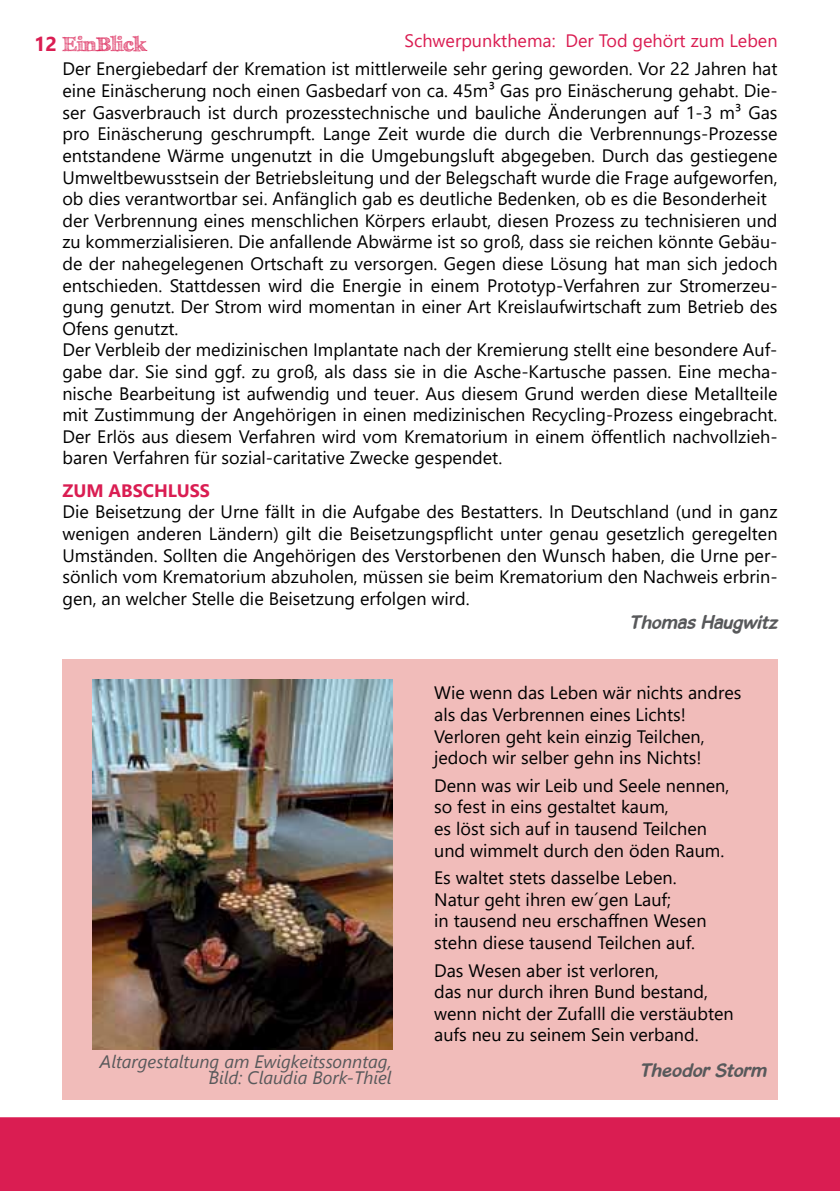
<style>
.page{position:relative;width:840px;height:1191px;background:#fff}
.page>*{position:absolute;margin:0;border:0;box-sizing:border-box;transform-origin:0 0}
.t1{font:italic 700 20px "Gosmick Sans";color:#58595b}
.t2{font:700 20px "FFF Tusj";color:#da1d52}
.t3{font:18px/21.6px "Segoe UI";color:#000}
.t4{font:italic 18px/16px "Segoe UI";color:#58595b;text-align:right}
.t5{font:18px "Segoe UI";color:#da1d52}
.t6{font:700 18px "Segoe UI";color:#da1d52}
.s1{font-family:"Segoe UI"}
</style>
<div class="page">
<div style="left:62px;top:659px;width:715px;height:441px;background:#f1bcba"></div>
<div style="left:0;top:1117px;width:839px;height:74px;background:#da1d52"></div>
<img style="left:92px;top:679px;width:300px;height:370px">
<p class="t2" style="left:34px;top:32px;width:113px"><span class="s1">12</span> EinBlick</p>
<p class="t5" style="left:404px;top:24px;width:374px">Schwerpunkthema: Der Tod gehört zum Leben</p>
<p class="t3" style="left:62px;top:57px;width:716px">Der Energiebedarf der Kremation ist mittlerweile sehr gering geworden. Vor 22 Jahren hat eine Einäscherung noch einen Gasbedarf von ca. 45m³ Gas pro Einäscherung gehabt. Die&shy;ser Gasverbrauch ist durch prozesstechnische und bauliche Änderungen auf 1-3 m³ Gas pro Einäscherung geschrumpft. Lange Zeit wurde die durch die Verbrennungs-Prozesse entstandene Wärme ungenutzt in die Umgebungsluft abgegeben. Durch das gestiegene Umweltbewusstsein der Betriebsleitung und der Belegschaft wurde die Frage aufgeworfen, ob dies verantwortbar sei. Anfänglich gab es deutliche Bedenken, ob es die Besonderheit der Verbrennung eines menschlichen Körpers erlaubt, diesen Prozess zu technisieren und zu kommerzialisieren. Die anfallende Abwärme ist so groß, dass sie reichen könnte Gebäu&shy;de der nahegelegenen Ortschaft zu versorgen. Gegen diese Lösung hat man sich jedoch entschieden. Stattdessen wird die Energie in einem Prototyp-Verfahren zur Stromerzeu&shy;gung genutzt. Der Strom wird momentan in einer Art Kreislaufwirtschaft zum Betrieb des Ofens genutzt.<br>Der Verbleib der medizinischen Implantate nach der Kremierung stellt eine besondere Auf&shy;gabe dar. Sie sind ggf. zu groß, als dass sie in die Asche-Kartusche passen. Eine mecha&shy;nische Bearbeitung ist aufwendig und teuer. Aus diesem Grund werden diese Metallteile mit Zustimmung der Angehörigen in einen medizinischen Recycling-Prozess eingebracht.<br>Der Erlös aus diesem Verfahren wird vom Krematorium in einem öffentlich nachvollzieh&shy;baren Verfahren für sozial-caritative Zwecke gespendet.</p>
<p class="t6" style="left:62px;top:473px;width:149px">ZUM ABSCHLUSS</p>
<p class="t3" style="left:62px;top:499px;width:716px;text-align:justify">Die Beisetzung der Urne fällt in die Aufgabe des Bestatters. In Deutschland (und in ganz wenigen anderen Ländern) gilt die Beisetzungspflicht unter genau gesetzlich geregelten Umständen. Sollten die Angehörigen des Verstorbenen den Wunsch haben, die Urne per&shy;sönlich vom Krematorium abzuholen, müssen sie beim Krematorium den Nachweis erbrin&shy;gen, an welcher Stelle die Beisetzung erfolgen wird.</p>
<p class="t1" style="left:628px;top:610px;width:150px">Thomas Haugwitz</p>
<p class="t4" style="left:100px;top:1050px;width:293px">Altargestaltung am Ewigkeitssonntag,<br>Bild: Claudia Bork-Thiel</p>
<p class="t3" style="left:434px;top:680px;width:308px">Wie wenn das Leben wär nichts andres als das Verbrennen eines Lichts!<br>Verloren geht kein einzig Teilchen, jedoch wir selber gehn ins Nichts!</p>
<p class="t3" style="left:434px;top:773px;width:296px">Denn was wir Leib und Seele nennen, so fest in eins gestaltet kaum,<br>es löst sich auf in tausend Teilchen und wimmelt durch den öden Raum.</p>
<p class="t3" style="left:434px;top:865px;width:274px">Es waltet stets dasselbe Leben.<br>Natur geht ihren ew´gen Lauf;<br>in tausend neu erschaffnen Wesen stehn diese tausend Teilchen auf.</p>
<p class="t3" style="left:434px;top:957px;width:301px">Das Wesen aber ist verloren,<br>das nur durch ihren Bund bestand, wenn nicht der Zufalll die verstäubten aufs neu zu seinem Sein verband.</p>
<p class="t1" style="left:638px;top:1058px;width:129px">Theodor Storm</p>
</div>
